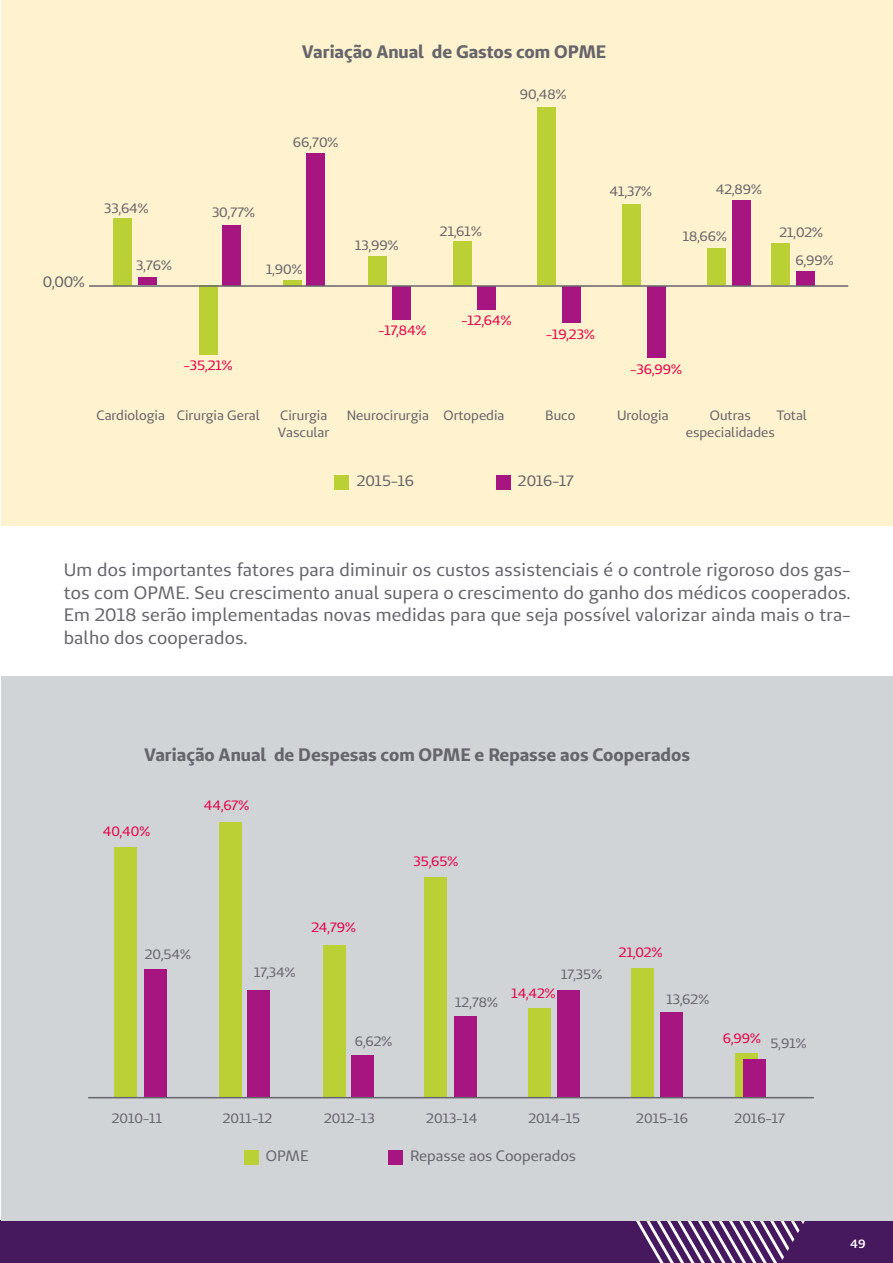
<style>
.page{position:relative;width:893px;height:1263px;background:#fff}
.page>*{position:absolute;margin:0;border:0;box-sizing:border-box;transform-origin:0 0}
.t1{font:18px/22.5px "Unimed Sans";letter-spacing:.01em;color:#65656c;text-align:justify}
.t2{font:700 18px "Unimed Sans";color:#65656c}
.t3{font:15px "Unimed Sans";color:#65656c}
.t4{font:13.5px/28.3px "Unimed Sans";color:#65656c}
.t5{font:13.5px "Unimed Sans";color:#e50046}
.t6{font:600 12px "Unimed Sans";color:#fff}
</style>
<div class="page">
<div style="left:0;top:1220px;width:893px;height:43px;background:#46195f"></div>
<svg style="left:636px;top:1220px;width:169px;height:43px"></svg>
<div style="left:1px;top:676px;width:892px;height:544px;background:#d0d4d7"></div>
<div style="left:1px;top:0;width:892px;height:525px;background:#fff2ce"></div>
<div style="left:113px;top:218px;width:19px;height:67px;background:#bbd034"></div>
<div style="left:283px;top:280px;width:19px;height:5px;background:#bbd034"></div>
<div style="left:368px;top:256px;width:19px;height:29px;background:#bbd034"></div>
<div style="left:453px;top:241px;width:18px;height:44px;background:#bbd034"></div>
<div style="left:537px;top:108px;width:19px;height:177px;background:#bbd034"></div>
<div style="left:622px;top:204px;width:19px;height:81px;background:#bbd034"></div>
<div style="left:707px;top:248px;width:19px;height:37px;background:#bbd034"></div>
<div style="left:771px;top:243px;width:18px;height:42px;background:#bbd034"></div>
<div style="left:199px;top:285px;width:18px;height:69px;background:#bbd034"></div>
<div style="left:138px;top:277px;width:18px;height:8px;background:#a71680"></div>
<div style="left:222px;top:225px;width:19px;height:60px;background:#a71680"></div>
<div style="left:307px;top:153px;width:18px;height:132px;background:#a71680"></div>
<div style="left:392px;top:286px;width:19px;height:34px;background:#a71680"></div>
<div style="left:477px;top:286px;width:19px;height:24px;background:#a71680"></div>
<div style="left:562px;top:286px;width:19px;height:37px;background:#a71680"></div>
<div style="left:732px;top:201px;width:19px;height:85px;background:#a71680"></div>
<div style="left:796px;top:271px;width:18px;height:15px;background:#a71680"></div>
<div style="left:647px;top:286px;width:18px;height:71px;background:#a71680"></div>
<hr style="left:89px;top:285px;width:759px;height:2px;background:#65656c">
<div style="left:335px;top:475px;width:14px;height:14px;background:#bbd034"></div>
<div style="left:496px;top:475px;width:15px;height:14px;background:#a71680"></div>
<div style="left:114px;top:847px;width:23px;height:251px;background:#bbd034"></div>
<div style="left:219px;top:822px;width:22px;height:276px;background:#bbd034"></div>
<div style="left:323px;top:946px;width:23px;height:152px;background:#bbd034"></div>
<div style="left:424px;top:877px;width:23px;height:221px;background:#bbd034"></div>
<div style="left:528px;top:1008px;width:23px;height:90px;background:#bbd034"></div>
<div style="left:631px;top:968px;width:23px;height:130px;background:#bbd034"></div>
<div style="left:735px;top:1053px;width:23px;height:45px;background:#bbd034"></div>
<div style="left:144px;top:969px;width:23px;height:129px;background:#a71680"></div>
<div style="left:247px;top:990px;width:23px;height:108px;background:#a71680"></div>
<div style="left:351px;top:1055px;width:23px;height:43px;background:#a71680"></div>
<div style="left:454px;top:1016px;width:23px;height:82px;background:#a71680"></div>
<div style="left:557px;top:990px;width:23px;height:108px;background:#a71680"></div>
<div style="left:660px;top:1012px;width:23px;height:86px;background:#a71680"></div>
<div style="left:743px;top:1059px;width:23px;height:39px;background:#a71680"></div>
<div style="left:244px;top:1150px;width:14px;height:15px;background:#bbd034"></div>
<div style="left:388px;top:1150px;width:15px;height:15px;background:#a71680"></div>
<hr style="left:88px;top:1097px;width:726px;height:1px;background:#65656c">
<h1 class="t2" style="left:302px;top:40px;width:306px">Variação Anual de Gastos com OPME</h1>
<p class="t4" style="left:520px;top:80px;width:48px">90,48%</p>
<p class="t4" style="left:293px;top:128px;width:47px">66,70%</p>
<p class="t3" style="left:43px;top:273px;width:43px">0,00%</p>
<p class="t4" style="left:104px;top:194px;width:46px">33,64%</p>
<p class="t4" style="left:136px;top:250px;width:37px">3,76%</p>
<p class="t4" style="left:212px;top:198px;width:44px">30,77%</p>
<p class="t4" style="left:266px;top:255px;width:38px">1,90%</p>
<p class="t5" style="left:184px;top:357px;width:50px">-35,21%</p>
<p class="t4" style="left:355px;top:231px;width:45px">13,99%</p>
<p class="t4" style="left:440px;top:216px;width:43px">21,61%</p>
<p class="t5" style="left:378px;top:322px;width:50px">-17,84%</p>
<p class="t5" style="left:461px;top:312px;width:52px">-12,64%</p>
<p class="t4" style="left:610px;top:177px;width:44px">41,37%</p>
<p class="t4" style="left:716px;top:175px;width:47px">42,89%</p>
<p class="t4" style="left:683px;top:222px;width:46px">18,66%</p>
<p class="t4" style="left:795px;top:218px;width:39px;text-indent:-16px">21,02%<br>6,99%</p>
<p class="t5" style="left:546px;top:325px;width:50px">-19,23%</p>
<p class="t5" style="left:630px;top:361px;width:53px">-36,99%</p>
<p class="t4" style="left:96px;top:401px;width:70px">Cardiologia</p>
<p class="t4" style="left:177px;top:401px;width:85px">Cirurgia Geral</p>
<p class="t4" style="left:347px;top:401px;width:159px">Neurocirurgia Ortopedia</p>
<p class="t4" style="left:545px;top:401px;width:32px">Buco</p>
<p class="t4" style="left:617px;top:401px;width:53px">Urologia</p>
<p class="t4" style="left:686px;top:407px;width:91px;line-height:16.2px;text-align:center">Outras especialidades</p>
<p class="t4" style="left:280px;top:401px;width:49px">Cirurgia</p>
<p class="t4" style="left:776px;top:401px;width:32px">Total</p>
<p class="t4" style="left:278px;top:417px;width:53px">Vascular</p>
<p class="t3" style="left:357px;top:471px;width:59px">2015-16</p>
<p class="t3" style="left:518px;top:471px;width:57px">2016-17</p>
<p class="t1" style="left:64px;top:558px;width:788px">Um dos importantes fatores para diminuir os custos assistenciais é o controle rigoroso dos gas&shy;tos com OPME. Seu crescimento anual supera o crescimento do ganho dos médicos cooperados.<br>Em 2018 serão implementadas novas medidas para que seja possível valorizar ainda mais o tra&shy;balho dos cooperados.</p>
<h1 class="t2" style="left:144px;top:743px;width:548px">Variação Anual de Despesas com OPME e Repasse aos Cooperados</h1>
<p class="t5" style="left:103px;top:822px;width:49px">40,40%</p>
<p class="t5" style="left:204px;top:796px;width:47px">44,67%</p>
<p class="t4" style="left:145px;top:940px;width:48px">20,54%</p>
<p class="t4" style="left:254px;top:958px;width:43px">17,34%</p>
<p class="t5" style="left:311px;top:919px;width:46px">24,79%</p>
<p class="t4" style="left:355px;top:1026px;width:39px">6,62%</p>
<p class="t5" style="left:414px;top:853px;width:46px">35,65%</p>
<p class="t4" style="left:455px;top:988px;width:44px">12,78%</p>
<p class="t4" style="left:561px;top:960px;width:42px">17,35%</p>
<p class="t5" style="left:511px;top:984px;width:46px">14,42%</p>
<p class="t5" style="left:619px;top:944px;width:45px">21,02%</p>
<p class="t4" style="left:666px;top:985px;width:44px">13,62%</p>
<p class="t5" style="left:723px;top:1029px;width:39px">6,99%</p>
<p class="t4" style="left:770px;top:1029px;width:37px">5,91%</p>
<p class="t4" style="left:112px;top:1103px;width:52px">2010-11</p>
<p class="t4" style="left:223px;top:1103px;width:51px">2011-12</p>
<p class="t4" style="left:324px;top:1103px;width:52px">2012-13</p>
<p class="t4" style="left:426px;top:1103px;width:53px">2013-14</p>
<p class="t4" style="left:528px;top:1103px;width:53px">2014-15</p>
<p class="t4" style="left:636px;top:1103px;width:53px">2015-16</p>
<p class="t4" style="left:734px;top:1103px;width:52px">2016-17</p>
<p class="t3" style="left:266px;top:1146px;width:44px">OPME</p>
<p class="t3" style="left:410px;top:1146px;width:168px">Repasse aos Cooperados</p>
<p class="t6" style="left:850px;top:1235px;width:17px">49</p>
</div>
